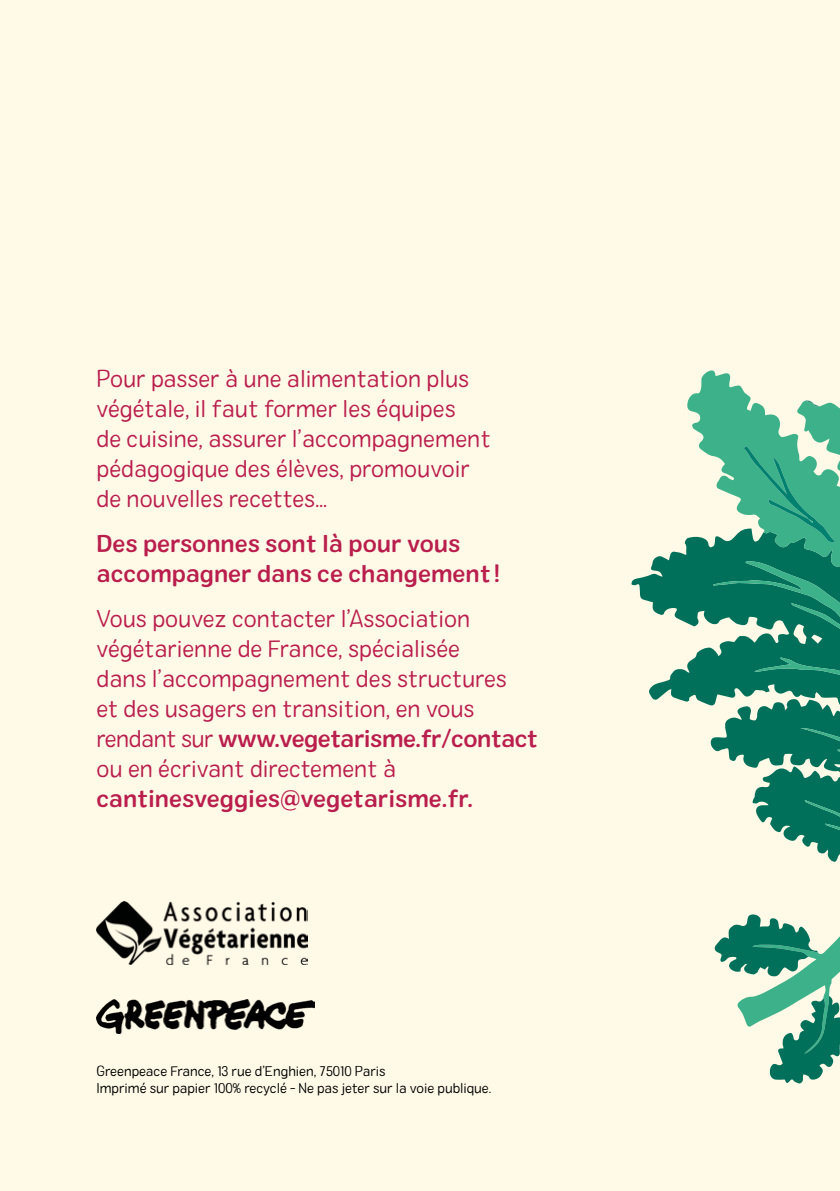
<style>
.page{position:relative;width:840px;height:1191px;background:#fff}
.page>*{position:absolute;margin:0;border:0;box-sizing:border-box;transform-origin:0 0}
.t1{font:24px/30px "Colby St Lt";color:#b91e4d}
.t2{font:24px/30px "Colby St Med";color:#b91e4d}
.t3{font:24px "Colby St Med";letter-spacing:-.02em;color:#b91e4d}
.t4{font:14px/16.8px "Colby St Lt";color:#000}
.s1{font-family:"Colby St Lt"}
</style>
<div class="page">
<div style="left:0;top:0;width:839px;height:1191px;background:#fff9e7"></div>
<img style="left:96px;top:999px;width:218px;height:34px">
<svg style="left:631px;top:538px;width:82px;height:210px"></svg>
<svg style="left:687px;top:370px;width:152px;height:285px"></svg>
<svg style="left:713px;top:473px;width:126px;height:554px"></svg>
<svg style="left:713px;top:914px;width:104px;height:63px"></svg>
<svg style="left:769px;top:996px;width:70px;height:88px"></svg>
<svg style="left:804px;top:400px;width:15px;height:7px"></svg>
<svg style="left:743px;top:445px;width:92px;height:97px;background:#4cb391"></svg>
<img style="left:96px;top:901px;width:211px;height:63px">
<p class="t1" style="left:96px;top:363px;width:395px">Pour passer à une alimentation plus végétale, il faut former les équipes<br>de cuisine, assurer l’accompagnement pédagogique des élèves, promouvoir de nouvelles recettes…</p>
<p class="t2" style="left:96px;top:529px;width:405px">Des personnes sont là pour vous accompagner dans ce changement !</p>
<p class="t1" style="left:96px;top:603px;width:411px">Vous pouvez contacter l’Association végétarienne de France, spécialisée dans l’accompagnement des structures et des usagers en transition, en vous</p>
<p class="t3" style="left:96px;top:723px;width:442px"><span class="s1">rendant sur</span> www.vegetarisme.fr/contact</p>
<p class="t1" style="left:96px;top:753px;width:301px">ou en écrivant directement à</p>
<p class="t2" style="left:96px;top:784px;width:378px">cantinesveggies@vegetarisme.fr.</p>
<p class="t4" style="left:96px;top:1063px;width:396px">Greenpeace France, 13 rue d’Enghien, 75010 Paris<br>Imprimé sur papier 100% recyclé - Ne pas jeter sur la voie publique.</p>
</div>
